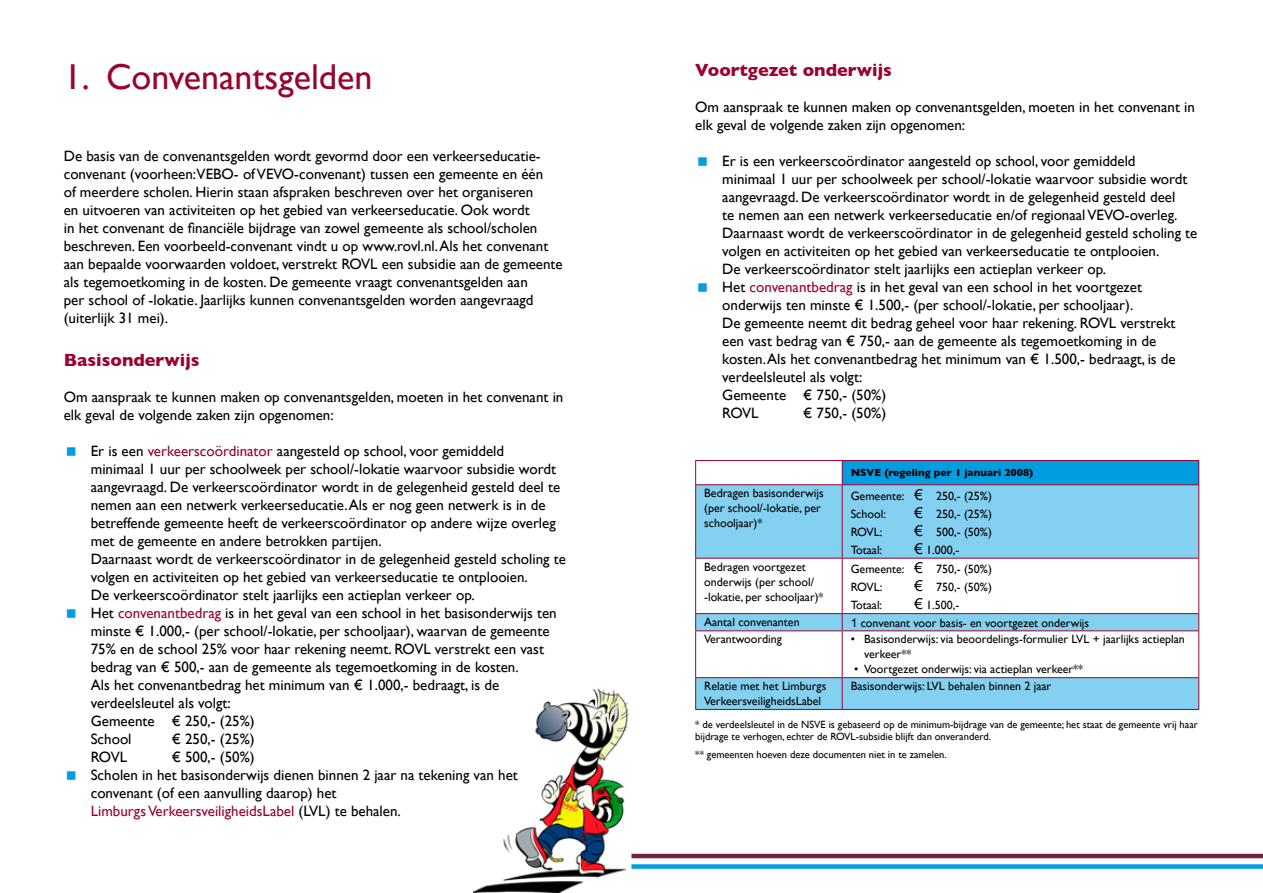
<style>
.page{position:relative;width:1263px;height:893px;background:#fff}
.page>*{position:absolute;margin:0;border:0;box-sizing:border-box;transform-origin:0 0}
.t1{font:36px "Gill Sans";color:#99042f}
.t2{font:700 18px "Gill Sans";color:#99042f}
.t3{font:15px/18px "Gill Sans";color:#000}
.t4{font:12px/15px "Gill Sans";color:#000}
.t5{font:10.5px/12px "Gill Sans";color:#000}
.t6{font:700 10.5px "Gill Sans";color:#000}
.s1{color:#99042f}
.s2{font-family:"Arial";font-size:15px}
.s3{font-family:"Arial"}
</style>
<div class="page">
<hr style="left:631px;top:854px;width:632px;height:4px;background:#77223c">
<div style="left:631px;top:864px;width:632px;height:5px;background:#009ee0"></div>
<img style="left:473px;top:688px;width:163px;height:205px">
<div style="left:842px;top:461px;width:357px;height:24px;background:#009ee0"></div>
<svg style="left:696px;top:485px;width:502px;height:224px;fill:#84d0f0"></svg>
<hr style="left:695px;top:460px;width:147px;height:1px;background:#99042f">
<svg style="left:695px;top:461px;width:1px;height:23px"></svg>
<hr style="left:695px;top:631px;width:1px;height:46px;background:#99042f">
<hr style="left:842px;top:631px;width:1px;height:46px;background:#99042f">
<hr style="left:1198px;top:631px;width:1px;height:46px;background:#99042f">
<hr style="left:695px;top:677px;width:147px;height:1px;background:#99042f">
<hr style="left:695px;top:678px;width:1px;height:31px;background:#99042f">
<hr style="left:842px;top:677px;width:357px;height:1px;background:#99042f">
<hr style="left:842px;top:678px;width:1px;height:31px;background:#99042f">
<hr style="left:1198px;top:678px;width:1px;height:31px;background:#99042f">
<hr style="left:695px;top:709px;width:147px;height:1px;background:#99042f">
<hr style="left:842px;top:709px;width:357px;height:1px;background:#99042f">
<hr style="left:842px;top:460px;width:357px;height:1px;background:#99042f">
<svg style="left:842px;top:461px;width:1px;height:23px"></svg>
<svg style="left:1198px;top:461px;width:1px;height:23px"></svg>
<svg style="left:695px;top:614px;width:1px;height:16px"></svg>
<svg style="left:842px;top:614px;width:1px;height:16px"></svg>
<svg style="left:1198px;top:614px;width:1px;height:16px"></svg>
<hr style="left:695px;top:630px;width:147px;height:1px;background:#99042f">
<hr style="left:842px;top:630px;width:357px;height:1px;background:#99042f">
<hr style="left:695px;top:559px;width:1px;height:54px;background:#99042f">
<hr style="left:842px;top:559px;width:1px;height:54px;background:#99042f">
<hr style="left:1198px;top:559px;width:1px;height:54px;background:#99042f">
<hr style="left:695px;top:613px;width:147px;height:1px;background:#99042f">
<hr style="left:842px;top:613px;width:357px;height:1px;background:#99042f">
<hr style="left:695px;top:485px;width:1px;height:73px;background:#99042f">
<hr style="left:695px;top:484px;width:147px;height:1px;background:#99042f">
<hr style="left:842px;top:484px;width:357px;height:1px;background:#99042f">
<hr style="left:842px;top:485px;width:1px;height:73px;background:#99042f">
<hr style="left:1198px;top:485px;width:1px;height:73px;background:#99042f">
<hr style="left:695px;top:558px;width:147px;height:1px;background:#99042f">
<hr style="left:842px;top:558px;width:357px;height:1px;background:#99042f">
<h1 class="t1" style="left:64px;top:55px;width:310px">1. Convenantsgelden</h1>
<p class="t3" style="left:64px;top:146px;width:500px">De basis van de convenantsgelden wordt gevormd door een verkeerseducatie&shy;convenant (voorheen:VEBO- of VEVO-convenant) tussen een gemeente en één<br>of meerdere scholen. Hierin staan afspraken beschreven over het organiseren<br>en uitvoeren van activiteiten op het gebied van verkeerseducatie. Ook wordt<br>in het convenant de financiële bijdrage van zowel gemeente als school/scholen beschreven. Een voorbeeld-convenant vindt u op www.rovl.nl. Als het convenant aan bepaalde voorwaarden voldoet, verstrekt ROVL een subsidie aan de gemeente als tegemoetkoming in de kosten. De gemeente vraagt convenantsgelden aan<br>per school of -lokatie. Jaarlijks kunnen convenantsgelden worden aangevraagd (uiterlijk 31 mei).</p>
<p class="t2" style="left:64px;top:345px;width:137px">Basisonderwijs</p>
<p class="t3" style="left:64px;top:388px;width:501px">Om aanspraak te kunnen maken op convenantsgelden, moeten in het convenant in elk geval de volgende zaken zijn opgenomen:</p>
<p class="t3" style="left:91px;top:442px;width:477px">Er is een <span class="s1">verkeerscoördinator</span> aangesteld op school, voor gemiddeld<br>minimaal 1 uur per schoolweek per school/-lokatie waarvoor subsidie wordt aangevraagd. De verkeerscoördinator wordt in de gelegenheid gesteld deel te nemen aan een netwerk verkeerseducatie. Als er nog geen netwerk is in de betreffende gemeente heeft de verkeerscoördinator op andere wijze overleg met de gemeente en andere betrokken partijen.<br>Daarnaast wordt de verkeerscoördinator in de gelegenheid gesteld scholing te volgen en activiteiten op het gebied van verkeerseducatie te ontplooien.<br>De verkeerscoördinator stelt jaarlijks een actieplan verkeer op.<br>Het <span class="s1">convenantbedrag</span> is in het geval van een school in het basisonderwijs ten minste € 1.000,- (per school/-lokatie, per schooljaar), waarvan de gemeente 75% en de school 25% voor haar rekening neemt. ROVL verstrekt een vast bedrag van € 500,- aan de gemeente als tegemoetkoming in de kosten.<br>Als het convenantbedrag het minimum van € 1.000,- bedraagt, is de verdeelsleutel als volgt:<br>Gemeente € 250,- (25%)<br>School</p>
<p class="t3" style="left:172px;top:730px;width:84px">€ 250,- (25%)</p>
<p class="t3" style="left:91px;top:748px;width:429px;text-indent:81px">€ 500,- (50%)<br>Scholen in het basisonderwijs dienen binnen 2 jaar na tekening van het convenant (of een aanvulling daarop) het<br><span class="s1">Limburgs VerkeersveiligheidsLabel</span> (LVL) te behalen.</p>
<p class="t3" style="left:91px;top:748px;width:38px">ROVL</p>
<p class="t2" style="left:695px;top:56px;width:198px">Voortgezet onderwijs</p>
<p class="t3" style="left:695px;top:98px;width:501px">Om aanspraak te kunnen maken op convenantsgelden, moeten in het convenant in elk geval de volgende zaken zijn opgenomen:</p>
<p class="t3" style="left:722px;top:152px;width:477px">Er is een verkeerscoördinator aangesteld op school, voor gemiddeld<br>minimaal 1 uur per schoolweek per school/-lokatie waarvoor subsidie wordt aangevraagd. De verkeerscoördinator wordt in de gelegenheid gesteld deel<br>te nemen aan een netwerk verkeerseducatie en/of regionaal VEVO-overleg.<br>Daarnaast wordt de verkeerscoördinator in de gelegenheid gesteld scholing te volgen en activiteiten op het gebied van verkeerseducatie te ontplooien.<br>De verkeerscoördinator stelt jaarlijks een actieplan verkeer op.<br>Het <span class="s1">convenantbedrag</span> is in het geval van een school in het voortgezet onderwijs ten minste € 1.500,- (per school/-lokatie, per schooljaar).<br>De gemeente neemt dit bedrag geheel voor haar rekening. ROVL verstrekt een vast bedrag van € 750,- aan de gemeente als tegemoetkoming in de kosten. Als het convenantbedrag het minimum van € 1.500,- bedraagt, is de verdeelsleutel als volgt:<br>Gemeente € 750,- (50%)<br>ROVL</p>
<p class="t3" style="left:803px;top:404px;width:84px">€ 750,- (50%)</p>
<p class="t6" style="left:851px;top:464px;width:184px">NSVE (regeling per 1 januari 2008)</p>
<p class="t4" style="left:704px;top:486px;width:121px">Bedragen basisonderwijs (per school/-lokatie, per schooljaar)*</p>
<p class="t4" style="left:851px;top:487px;width:143px;line-height:18px">Gemeente: <span class="s2">€</span> 250,- (25%)<br>School:</p>
<p class="t4" style="left:914px;top:506px;width:79px"><span class="s2">€</span> 250,- (25%)</p>
<p class="t4" style="left:851px;top:524px;width:33px">ROVL:</p>
<p class="t4" style="left:914px;top:524px;width:79px"><span class="s2">€</span> 500,- (50%)</p>
<p class="t4" style="left:851px;top:542px;width:33px">Totaal:</p>
<p class="t4" style="left:914px;top:542px;width:46px"><span class="s2">€</span> 1.000,-</p>
<p class="t4" style="left:704px;top:559px;width:121px">Bedragen voortgezet onderwijs (per school/ -lokatie, per schooljaar)*</p>
<p class="t4" style="left:851px;top:560px;width:143px;line-height:18px">Gemeente: <span class="s2">€</span> 750,- (50%)<br>ROVL:</p>
<p class="t4" style="left:914px;top:580px;width:79px"><span class="s2">€</span> 750,- (50%)</p>
<p class="t4" style="left:851px;top:598px;width:33px">Totaal:</p>
<p class="t4" style="left:914px;top:598px;width:46px"><span class="s2">€</span> 1.500,-</p>
<p class="t4" style="left:704px;top:614px;width:97px">Aantal convenanten</p>
<p class="t4" style="left:851px;top:615px;width:240px"><span class="s3">1</span> convenant voor basis- en voortgezet onderwijs</p>
<p class="t4" style="left:704px;top:632px;width:79px">Verantwoording</p>
<p class="t4" style="left:864px;top:632px;width:322px;text-indent:-14px">• Basisonderwijs: via beoordelings-formulier LVL + jaarlijks actieplan verkeer**</p>
<p class="t4" style="left:854px;top:662px;width:231px">• Voortgezet onderwijs: via actieplan verkeer**</p>
<p class="t4" style="left:704px;top:678px;width:124px">Relatie met het Limburgs<br>VerkeersveiligheidsLabel</p>
<p class="t4" style="left:851px;top:678px;width:202px">Basisonderwijs: LVL behalen binnen 2 jaar</p>
<p class="t5" style="left:695px;top:718px;width:504px">* de verdeelsleutel in de NSVE is gebaseerd op de minimum-bijdrage van de gemeente; het staat de gemeente vrij haar bijdrage te verhogen, echter de ROVL-subsidie blijft dan onveranderd.</p>
<p class="t5" style="left:695px;top:748px;width:253px">** gemeenten hoeven deze documenten niet in te zamelen.</p>
</div>
